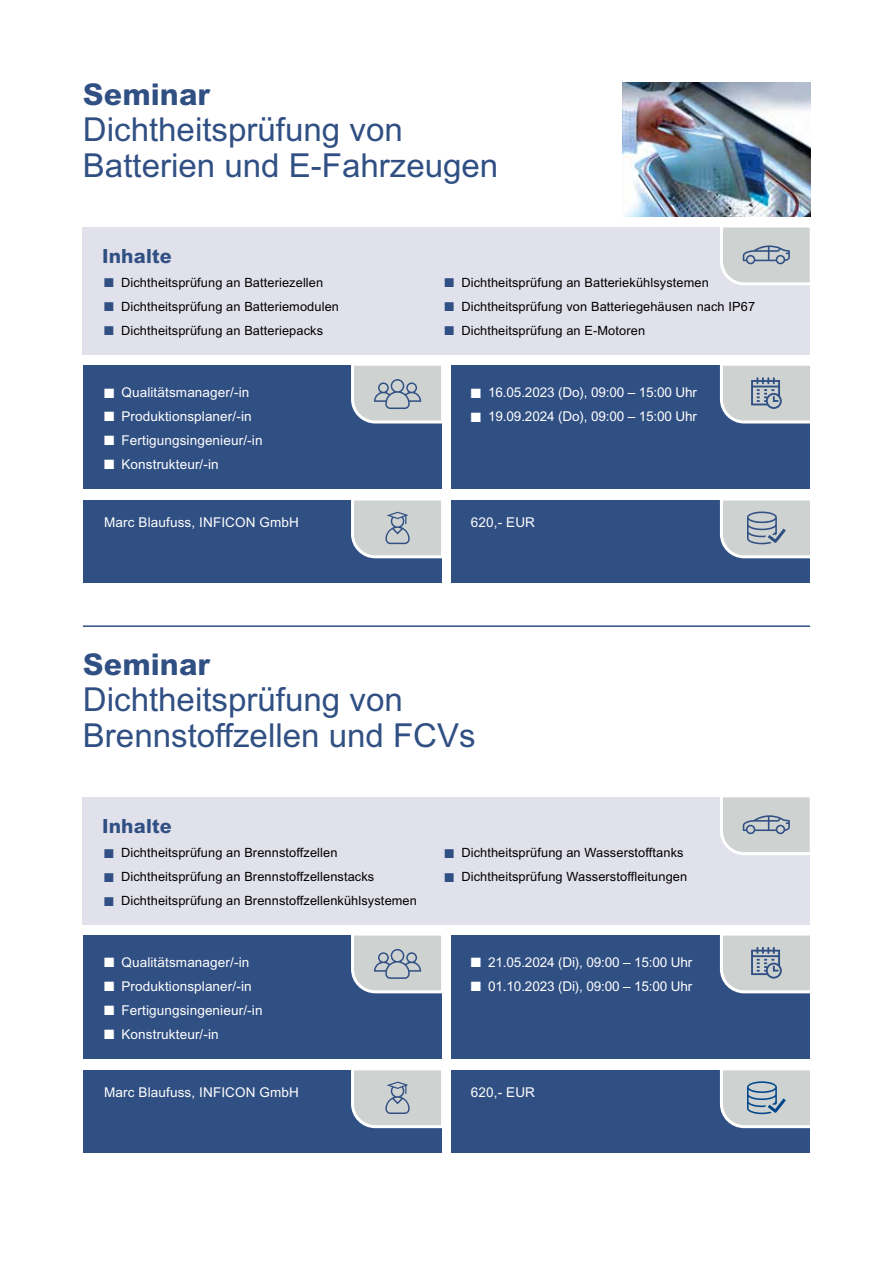
<style>
.page{position:relative;width:893px;height:1263px;background:#fff}
.page>*{position:absolute;margin:0;border:0;box-sizing:border-box;transform-origin:0 0}
.t1{font:33px/36px "Arial MT Std";color:#304f83}
.t2{font:800 30px "Arial MT Std";color:#304f83}
.t3{font:800 19.5px "Arial MT Std";letter-spacing:.01em;color:#304f83}
.t4{font:13.5px "Arial MT Std";letter-spacing:.01em;color:#fff}
.t5{font:13.5px "Arial MT Std";letter-spacing:-.01em;color:#fff}
.t6{font:12.75px "Arial MT Std";letter-spacing:.01em;color:#000}
.s1{color:#304f83}
</style>
<div class="page">
<hr style="left:83px;top:625px;width:727px;height:2px;background:#304f83">
<div style="left:83px;top:935px;width:358px;height:124px;background:#304f83"></div>
<div style="left:83px;top:797px;width:727px;height:128px;background:#e1e1ec"></div>
<div style="left:452px;top:935px;width:358px;height:124px;background:#304f83"></div>
<div style="left:83px;top:1070px;width:358px;height:83px;background:#304f83"></div>
<div style="left:452px;top:1070px;width:358px;height:83px;background:#304f83"></div>
<svg style="left:720px;top:797px;width:90px;height:58px;background:#cacfd1"></svg>
<svg style="left:351px;top:935px;width:91px;height:60px;background:#c1c7cc"></svg>
<svg style="left:351px;top:1070px;width:91px;height:60px;background:#c3cace"></svg>
<svg style="left:719px;top:1070px;width:91px;height:59px;background:#bdc6cc"></svg>
<svg style="left:719px;top:935px;width:91px;height:59px;background:#bfc6cb"></svg>
<div style="left:83px;top:366px;width:358px;height:123px;background:#304f83"></div>
<div style="left:83px;top:227px;width:727px;height:128px;background:#e1e1ec"></div>
<div style="left:452px;top:366px;width:358px;height:123px;background:#304f83"></div>
<div style="left:83px;top:500px;width:358px;height:83px;background:#304f83"></div>
<div style="left:452px;top:500px;width:358px;height:83px;background:#304f83"></div>
<svg style="left:350px;top:365px;width:92px;height:60px;background:#c0c7cc"></svg>
<svg style="left:351px;top:500px;width:91px;height:60px;background:#c4cace"></svg>
<svg style="left:719px;top:500px;width:91px;height:59px;background:#c0c7cc"></svg>
<img style="left:623px;top:83px;width:187px;height:134px">
<svg style="left:720px;top:227px;width:90px;height:58px;background:#cacfd1"></svg>
<svg style="left:718px;top:365px;width:92px;height:59px;background:#bec5cb"></svg>
<h2 class="t2" style="left:83px;top:76px;width:129px">Seminar</h2>
<h1 class="t1" style="left:83px;top:111px;width:417px">Dichtheitsprüfung von<br>Batterien und E-Fahrzeugen</h1>
<h3 class="t3" style="left:102px;top:244px;width:71px">Inhalte</h3>
<p class="t6" style="left:104px;top:276px;width:221px"><span class="s1">■</span> Dichtheitsprüfung an Batteriezellen</p>
<p class="t6" style="left:104px;top:300px;width:236px"><span class="s1">■</span> Dichtheitsprüfung an Batteriemodulen</p>
<p class="t6" style="left:104px;top:324px;width:220px"><span class="s1">■</span> Dichtheitsprüfung an Batteriepacks</p>
<p class="t4" style="left:104px;top:385px;width:147px">■ Qualitätsmanager/-in</p>
<p class="t4" style="left:104px;top:409px;width:149px">■ Produktionsplaner/-in</p>
<p class="t4" style="left:104px;top:433px;width:160px">■ Fertigungsingenieur/-in</p>
<p class="t4" style="left:104px;top:457px;width:116px">■ Konstrukteur/-in</p>
<p class="t6" style="left:444px;top:276px;width:266px"><span class="s1">■</span> Dichtheitsprüfung an Batteriekühlsystemen</p>
<p class="t6" style="left:444px;top:300px;width:312px"><span class="s1">■</span> Dichtheitsprüfung von Batteriegehäusen nach IP67</p>
<p class="t6" style="left:444px;top:324px;width:202px"><span class="s1">■</span> Dichtheitsprüfung an E-Motoren</p>
<p class="t5" style="left:471px;top:385px;width:227px">■ 16.05.2023 (Do), 09:00 – 15:00 Uhr</p>
<p class="t5" style="left:471px;top:409px;width:227px">■ 19.09.2024 (Do), 09:00 – 15:00 Uhr</p>
<p class="t4" style="left:104px;top:515px;width:196px">Marc Blaufuss, INFICON GmbH</p>
<p class="t4" style="left:471px;top:515px;width:66px">620,- EUR</p>
<h2 class="t2" style="left:83px;top:646px;width:129px">Seminar</h2>
<h1 class="t1" style="left:83px;top:681px;width:394px">Dichtheitsprüfung von<br>Brennstoffzellen und FCVs</h1>
<h3 class="t3" style="left:102px;top:814px;width:71px">Inhalte</h3>
<p class="t6" style="left:104px;top:845px;width:235px"><span class="s1">■</span> Dichtheitsprüfung an Brennstoffzellen</p>
<p class="t6" style="left:104px;top:869px;width:272px"><span class="s1">■</span> Dichtheitsprüfung an Brennstoffzellenstacks</p>
<p class="t6" style="left:104px;top:893px;width:314px"><span class="s1">■</span> Dichtheitsprüfung an Brennstoffzellenkühlsystemen</p>
<p class="t4" style="left:104px;top:955px;width:147px">■ Qualitätsmanager/-in</p>
<p class="t4" style="left:104px;top:979px;width:149px">■ Produktionsplaner/-in</p>
<p class="t4" style="left:104px;top:1003px;width:160px">■ Fertigungsingenieur/-in</p>
<p class="t4" style="left:104px;top:1027px;width:116px">■ Konstrukteur/-in</p>
<p class="t6" style="left:444px;top:845px;width:241px"><span class="s1">■</span> Dichtheitsprüfung an Wasserstofftanks</p>
<p class="t6" style="left:444px;top:869px;width:244px"><span class="s1">■</span> Dichtheitsprüfung Wasserstoffleitungen</p>
<p class="t5" style="left:471px;top:955px;width:223px">■ 21.05.2024 (Di), 09:00 – 15:00 Uhr</p>
<p class="t5" style="left:471px;top:979px;width:223px">■ 01.10.2023 (Di), 09:00 – 15:00 Uhr</p>
<p class="t4" style="left:104px;top:1084px;width:196px">Marc Blaufuss, INFICON GmbH</p>
<p class="t4" style="left:471px;top:1084px;width:66px">620,- EUR</p>
</div>
